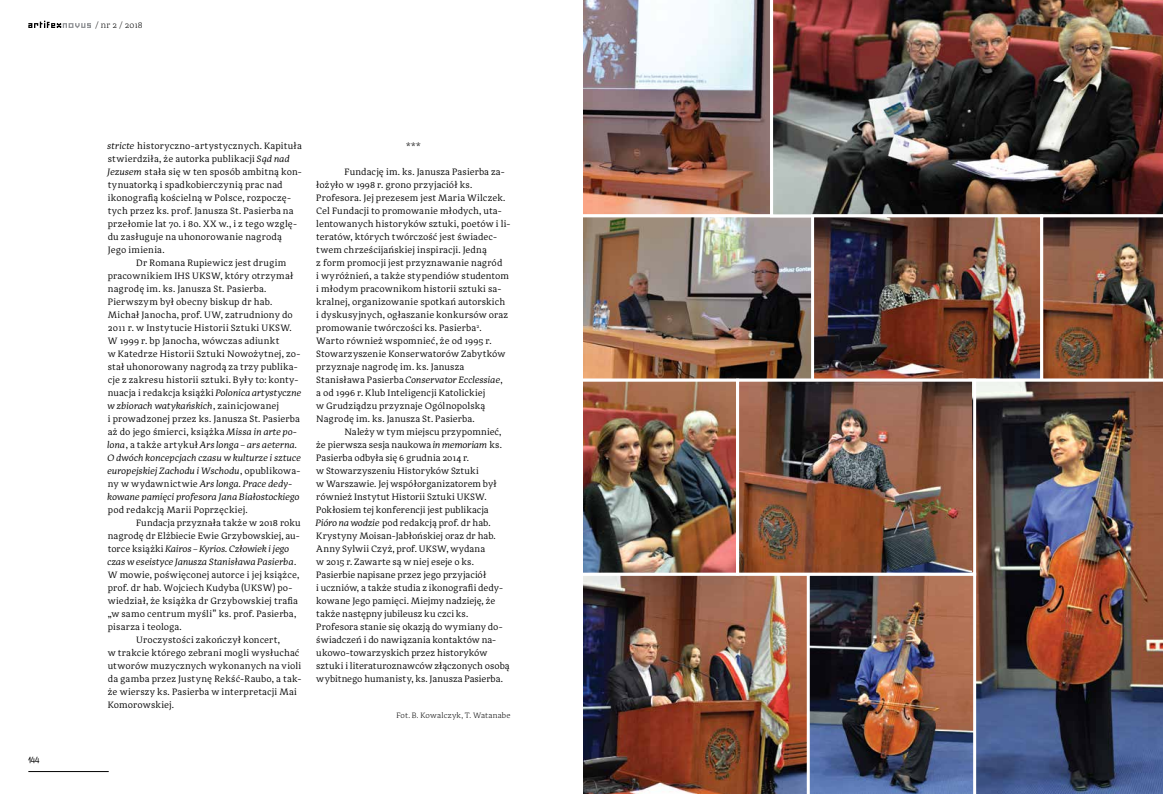
<style>
.page{position:relative;width:1163px;height:794px;background:#fff}
.page>*{position:absolute;margin:0;border:0;box-sizing:border-box;transform-origin:0 0}
.t1{font:9.5px/13px "Adagio Serif";letter-spacing:.005em;color:#000}
.t2{font:italic 9.5px "Adagio Serif";letter-spacing:-.01em;color:#000}
.t3{font:9.5px "Adagio Serif";letter-spacing:.025em;color:#000}
.t4{font:300 9px "Adagio Serif";color:#000}
.t5{font:300 8px "Adagio Serif";letter-spacing:.02em;color:#000}
.t6{font:100 8px "Nordica";color:#000}
.s1{font-style:italic}
.s2{font-style:normal}
</style>
<div class="page">
<hr style="left:28px;top:771px;width:81px;height:1px;background:#000">
<svg style="left:28px;top:21px;width:63px;height:7px"></svg>
<img style="left:584px;top:218px;width:455px;height:160px">
<img style="left:583px;top:0;width:187px;height:214px">
<div style="left:580px;top:214px;width:234px;height:168px;border:3px solid #fff"></div>
<img style="left:770px;top:0;width:392px;height:217px">
<img style="left:583px;top:575px;width:223px;height:219px">
<div style="left:811px;top:214px;width:232px;height:168px;border:3px solid #fff"></div>
<img style="left:584px;top:383px;width:384px;height:188px">
<div style="left:580px;top:379px;width:159px;height:196px;border:3px solid #fff"></div>
<img style="left:1040px;top:214px;width:122px;height:165px">
<img style="left:968px;top:379px;width:194px;height:415px">
<img style="left:806px;top:575px;width:169px;height:219px">
<div style="left:736px;top:379px;width:239px;height:196px;border:3px solid #fff"></div>
<p class="t6" style="left:28px;top:756px;width:13px">144</p>
<p class="t4" style="left:95px;top:20px;width:49px">/ nr 2 / 2018</p>
<p class="t1" style="left:108px;top:140px;width:195px"><span class="s1">stricte</span> historyczno-artystycznych. Kapituła</p>
<p class="t1" style="left:108px;top:153px;width:184px">stwierdziła, że autorka publikacji <span class="s1">Sąd nad</span></p>
<p class="t1" style="left:108px;top:166px;width:195px"><span class="s1">Jezusem</span> stała się w ten sposób ambitną kon-</p>
<p class="t1" style="left:108px;top:179px;width:176px">tynuatorką i spadkobierczynią prac nad</p>
<p class="t1" style="left:108px;top:192px;width:185px">ikonografią kościelną w Polsce, rozpoczę-</p>
<p class="t1" style="left:108px;top:205px;width:187px">tych przez ks. prof. Janusza St. Pasierba na</p>
<p class="t1" style="left:108px;top:218px;width:191px">przełomie lat 70. i 80. XX w., i z tego wzglę-</p>
<p class="t1" style="left:108px;top:231px;width:175px">du zasługuje na uhonorowanie nagrodą</p>
<p class="t1" style="left:108px;top:244px;width:58px">Jego imienia.</p>
<p class="t1" style="left:136px;top:257px;width:152px">Dr Romana Rupiewicz jest drugim</p>
<p class="t3" style="left:108px;top:270px;width:187px">pracownikiem IHS UKSW, który otrzymał</p>
<p class="t1" style="left:108px;top:283px;width:160px">nagrodę im. ks. Janusza St. Pasierba.</p>
<p class="t1" style="left:108px;top:296px;width:166px">Pierwszym był obecny biskup dr hab.</p>
<p class="t1" style="left:108px;top:309px;width:186px">Michał Janocha, prof. UW, zatrudniony do</p>
<p class="t3" style="left:108px;top:322px;width:185px">2011 r. w Instytucie Historii Sztuki UKSW.</p>
<p class="t1" style="left:108px;top:335px;width:173px">W 1999 r. bp Janocha, wówczas adiunkt</p>
<p class="t1" style="left:108px;top:348px;width:194px">w Katedrze Historii Sztuki Nowożytnej, zo-</p>
<p class="t1" style="left:108px;top:361px;width:191px">stał uhonorowany nagrodą za trzy publika-</p>
<p class="t1" style="left:108px;top:374px;width:192px">cje z zakresu historii sztuki. Były to: konty-</p>
<p class="t1" style="left:108px;top:387px;width:196px">nuacja i redakcja książki <span class="s1">Polonica artystyczne</span></p>
<p class="t2" style="left:108px;top:400px;width:173px">w zbiorach watykańskich<span class="s2">, zainicjowanej</span></p>
<p class="t1" style="left:108px;top:413px;width:194px">i prowadzonej przez ks. Janusza St. Pasierba</p>
<p class="t1" style="left:108px;top:426px;width:191px">aż do jego śmierci, książka <span class="s1">Missa in arte po-</span></p>
<p class="t2" style="left:108px;top:439px;width:191px">lona<span class="s2">, a także artykuł</span> Ars longa – ars aeterna.</p>
<p class="t2" style="left:108px;top:452px;width:195px">O dwóch koncepcjach czasu w kulturze i sztuce</p>
<p class="t2" style="left:108px;top:465px;width:194px">europejskiej Zachodu i Wschodu<span class="s2">, opublikowa-</span></p>
<p class="t2" style="left:108px;top:478px;width:186px"><span class="s2">ny w wydawnictwie</span> Ars longa. Prace dedy-</p>
<p class="t2" style="left:108px;top:491px;width:194px">kowane pamięci profesora Jana Białostockiego</p>
<p class="t1" style="left:108px;top:504px;width:141px">pod redakcją Marii Poprzęckiej.</p>
<p class="t1" style="left:136px;top:517px;width:166px">Fundacja przyznała także w 2018 roku</p>
<p class="t1" style="left:108px;top:530px;width:193px">nagrodę dr Elżbiecie Ewie Grzybowskiej, au-</p>
<p class="t2" style="left:108px;top:543px;width:184px"><span class="s2">torce książki</span> Kairos – Kyrios. Człowiek i jego</p>
<p class="t2" style="left:108px;top:556px;width:190px">czas w eseistyce Janusza Stanisława Pasierba<span class="s2">.</span></p>
<p class="t1" style="left:108px;top:569px;width:193px">W mowie, poświęconej autorce i jej książce,</p>
<p class="t1" style="left:108px;top:582px;width:186px">prof. dr hab. Wojciech Kudyba (UKSW) po-</p>
<p class="t1" style="left:108px;top:595px;width:192px">wiedział, że książka dr Grzybowskiej trafia</p>
<p class="t1" style="left:108px;top:608px;width:190px">„w samo centrum myśli” ks. prof. Pasierba,</p>
<p class="t1" style="left:108px;top:621px;width:76px">pisarza i teologa.</p>
<p class="t1" style="left:136px;top:634px;width:145px">Uroczystości zakończył koncert,</p>
<p class="t1" style="left:108px;top:647px;width:193px">w trakcie którego zebrani mogli wysłuchać</p>
<p class="t1" style="left:108px;top:660px;width:195px">utworów muzycznych wykonanych na violi</p>
<p class="t1" style="left:108px;top:673px;width:195px">da gamba przez Justynę Rekść-Raubo, a tak-</p>
<p class="t1" style="left:108px;top:686px;width:191px">że wierszy ks. Pasierba w interpretacji Mai</p>
<p class="t1" style="left:108px;top:699px;width:68px">Komorowskiej.</p>
<p class="t1" style="left:406px;top:140px;width:16px">***</p>
<p class="t1" style="left:316px;top:166px;width:196px;text-indent:28px">Fundację im. ks. Janusza Pasierba za&shy;łożyło w 1998 r. grono przyjaciół ks.<br>Profesora. Jej prezesem jest Maria Wilczek.<br>Cel Fundacji to promowanie młodych, uta&shy;lentowanych historyków sztuki, poetów i li&shy;teratów, których twórczość jest świadec&shy;twem chrześcijańskiej inspiracji. Jedną<br>z form promocji jest przyznawanie nagród<br>i wyróżnień, a także stypendiów studentom i młodym pracownikom historii sztuki sa&shy;kralnej, organizowanie spotkań autorskich<br>i dyskusyjnych, ogłaszanie konkursów oraz promowanie twórczości ks. Pasierba<sup>2</sup>.<br>Warto również wspomnieć, że od 1995 r.<br>Stowarzyszenie Konserwatorów Zabytków przyznaje nagrodę im. ks. Janusza Stanisława Pasierba <span class="s1">Conservator Ecclessiae</span>,<br>a od 1996 r. Klub Inteligencji Katolickiej<br>w Grudziądzu przyznaje Ogólnopolską Nagrodę im. ks. Janusza St. Pasierba.</p>
<p class="t1" style="left:316px;top:426px;width:195px;text-indent:28px">Należy w tym miejscu przypomnieć, że pierwsza sesja naukowa <span class="s1">in memoriam</span> ks.<br>Pasierba odbyła się 6 grudnia 2014 r.<br>w Stowarzyszeniu Historyków Sztuki<br>w Warszawie. Jej współorganizatorem był również Instytut Historii Sztuki UKSW.<br>Pokłosiem tej konferencji jest publikacja <span class="s1">Pióro na wodzie</span> pod redakcją prof. dr hab.<br>Krystyny Moisan-Jabłońskiej oraz dr hab.<br>Anny Sylwii Czyż, prof. UKSW, wydana<br>w 2015 r. Zawarte są w niej eseje o ks.<br>Pasierbie napisane przez jego przyjaciół<br>i uczniów, a także studia z ikonografii dedy&shy;kowane Jego pamięci. Miejmy nadzieję, że także następny jubileusz ku czci ks.<br>Profesora stanie się okazją do wymiany do&shy;świadczeń i do nawiązania kontaktów na&shy;ukowo-towarzyskich przez historyków sztuki i literaturoznawców złączonych osobą wybitnego humanisty, ks. Janusza Pasierba.</p>
<p class="t5" style="left:396px;top:710px;width:116px">Fot. B. Kowalczyk, T. Watanabe</p>
</div>
